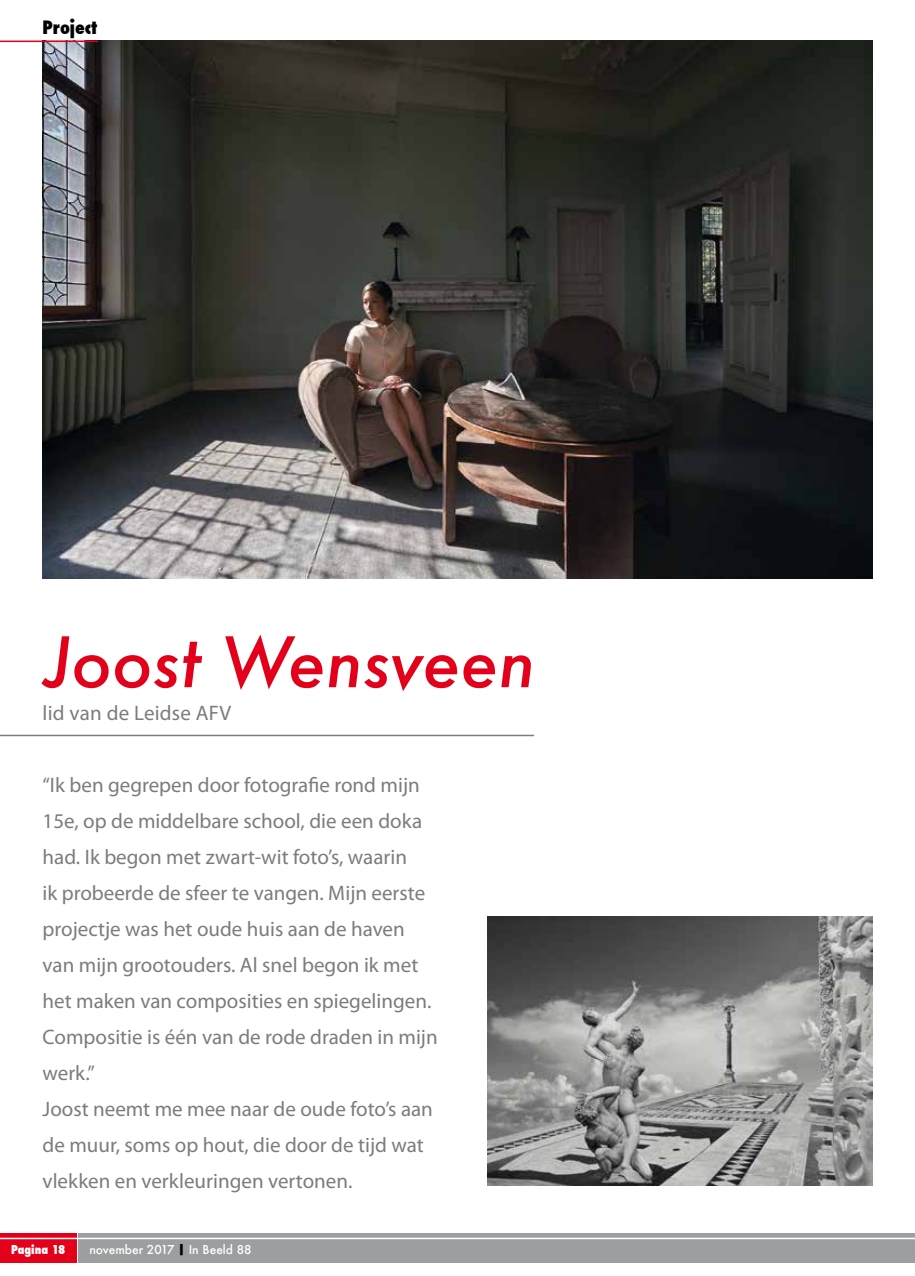
<style>
.page{position:relative;width:915px;height:1276px;background:#fff}
.page>*{position:absolute;margin:0;border:0;box-sizing:border-box;transform-origin:0 0}
.t1{font:italic 500 67.5px "Futura";color:#e2001a}
.t2{font:21px/36px "Myriad Pro";color:#7b7c7e}
.t3{font:800 condensed 18px "Futura";color:#000}
.t4{font:500 12px "Futura";color:#fff}
.t5{font:800 condensed 12px "Futura";color:#fff}
.s1{font-weight:800;font-stretch:condensed;color:#000}
</style>
<div class="page">
<hr style="left:914px;top:1233px;width:1px;height:30px;background:#9c9e9f">
<div style="left:79px;top:1233px;width:835px;height:30px;background:#9c9e9f"></div>
<div style="left:0;top:1233px;width:77px;height:30px;background:#e2001a"></div>
<hr style="left:0;top:1237px;width:914px;height:2px;background:#fff">
<img style="left:43px;top:41px;width:829px;height:538px">
<hr style="left:0;top:41px;width:98px;height:1px;background:#e2001a">
<hr style="left:0;top:734px;width:534px;height:2px;background:#7b7c7e">
<img style="left:487px;top:916px;width:385px;height:269px">
<p class="t3" style="left:43px;top:15px;width:56px">Project</p>
<p class="t1" style="left:43px;top:616px;width:494px">Joost Wensveen</p>
<p class="t2" style="left:43px;top:695px;width:190px">lid van de Leidse AFV</p>
<p class="t2" style="left:43px;top:767px;width:396px">“Ik ben gegrepen door fotografie rond mijn 15e, op de middelbare school, die een doka had. Ik begon met zwart-wit foto’s, waarin<br>ik probeerde de sfeer te vangen. Mijn eerste projectje was het oude huis aan de haven van mijn grootouders. Al snel begon ik met het maken van composities en spiegelingen.<br>Compositie is één van de rode draden in mijn werk.”<br>Joost neemt me mee naar de oude foto’s aan de muur, soms op hout, die door de tijd wat vlekken en verkleuringen vertonen.</p>
<p class="t5" style="left:11px;top:1241px;width:56px">Pagina 18</p>
<p class="t4" style="left:89px;top:1241px;width:164px">november 2017 <span class="s1">|</span> In Beeld 88</p>
</div>
